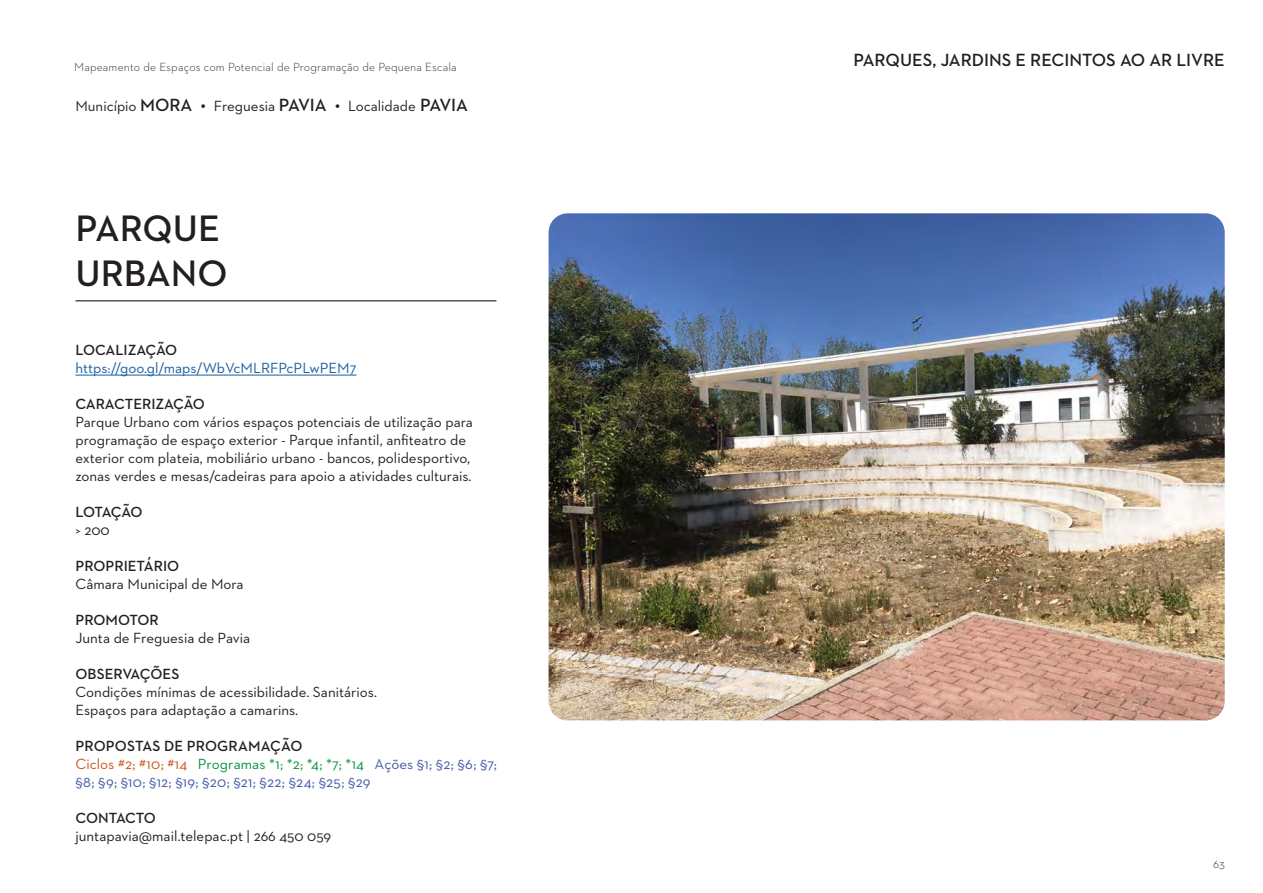
<style>
.page{position:relative;width:1263px;height:893px;background:#fff}
.page>*{position:absolute;margin:0;border:0;box-sizing:border-box;transform-origin:0 0}
.t1{font:600 37.5px/45px "Neutraface 2 Text";color:#231f20}
.t2{font:600 18px "Neutraface 2 Text";color:#231f20}
.t3{font:15px/18px "Neutraface 2 Text";color:#231f20}
.t4{font:15px/18px "Neutraface 2 Text";letter-spacing:.005em;color:#4259a7}
.t5{font:600 15px "Neutraface 2 Text";letter-spacing:-.005em;color:#231f20}
.t6{font:15px "Neutraface 2 Text";color:#175d9e}
.t7{font:600 15px "Neutraface 2 Text";letter-spacing:-.05em;color:#231f20}
.t8{font:300 12px "Neutraface 2 Text";letter-spacing:.01em;color:#231f20}
.s1{font-weight:600;font-size:18px}
.s2{font-weight:600;color:#231f20}
.s3{color:#ca5419}
.s4{color:#059341}
</style>
<div class="page">
<hr style="left:75px;top:301px;width:421px;height:1px;background:#000">
<hr style="left:75px;top:375px;width:281px;height:1px;background:#175d9e">
<img style="left:549px;top:213px;width:676px;height:507px">
<p class="t8" style="left:74px;top:59px;width:384px">Mapeamento de Espaços com Potencial de Programação de Pequena Escala</p>
<p class="t2" style="left:853px;top:49px;width:373px">PARQUES, JARDINS E RECINTOS AO AR LIVRE</p>
<p class="t3" style="left:75px;top:96px;width:394px">Município <span class="s1">MORA •</span> Freguesia <span class="s1">PAVIA •</span> Localidade <span class="s1">PAVIA</span></p>
<h1 class="t1" style="left:75px;top:206px;width:153px">PARQUE<br>URBANO</h1>
<p class="t5" style="left:75px;top:340px;width:103px">LOCALIZAÇÃO</p>
<p class="t6" style="left:75px;top:359px;width:282px">https://goo.gl/maps/WbVcMLRFPcPLwPEM7</p>
<p class="t5" style="left:75px;top:394px;width:131px">CARACTERIZAÇÃO</p>
<p class="t3" style="left:75px;top:413px;width:399px">Parque Urbano com vários espaços potenciais de utilização para programação de espaço exterior - Parque infantil, anfiteatro de exterior com plateia, mobiliário urbano - bancos, polidesportivo, zonas verdes e mesas/cadeiras para apoio a atividades culturais.</p>
<p class="t7" style="left:75px;top:502px;width:69px">LOTAÇÃO</p>
<p class="t3" style="left:75px;top:521px;width:36px">&gt; 200</p>
<p class="t5" style="left:75px;top:556px;width:105px">PROPRIETÁRIO</p>
<p class="t3" style="left:75px;top:575px;width:170px">Câmara Municipal de Mora</p>
<p class="t5" style="left:75px;top:610px;width:85px">PROMOTOR</p>
<p class="t3" style="left:75px;top:629px;width:176px">Junta de Freguesia de Pavia</p>
<p class="t5" style="left:75px;top:664px;width:105px">OBSERVAÇÕES</p>
<p class="t3" style="left:75px;top:683px;width:303px">Condições mínimas de acessibilidade. Sanitários.<br>Espaços para adaptação a camarins.</p>
<p class="t4" style="left:75px;top:737px;width:423px"><span class="s2">PROPOSTAS DE PROGRAMAÇÃO<br></span><span class="s3">Ciclos #2; #10; #14</span> <span class="s4">Programas *1; *2; *4; *7; *14</span> Ações §1; §2; §6; §7; §8; §9; §10; §12; §19; §20; §21; §22; §24; §25; §29</p>
<p class="t5" style="left:75px;top:808px;width:82px">CONTACTO</p>
<p class="t3" style="left:75px;top:827px;width:257px">juntapavia@mail.telepac.pt | 266 450 059</p>
<p class="t8" style="left:1213px;top:857px;width:13px">63</p>
</div>
